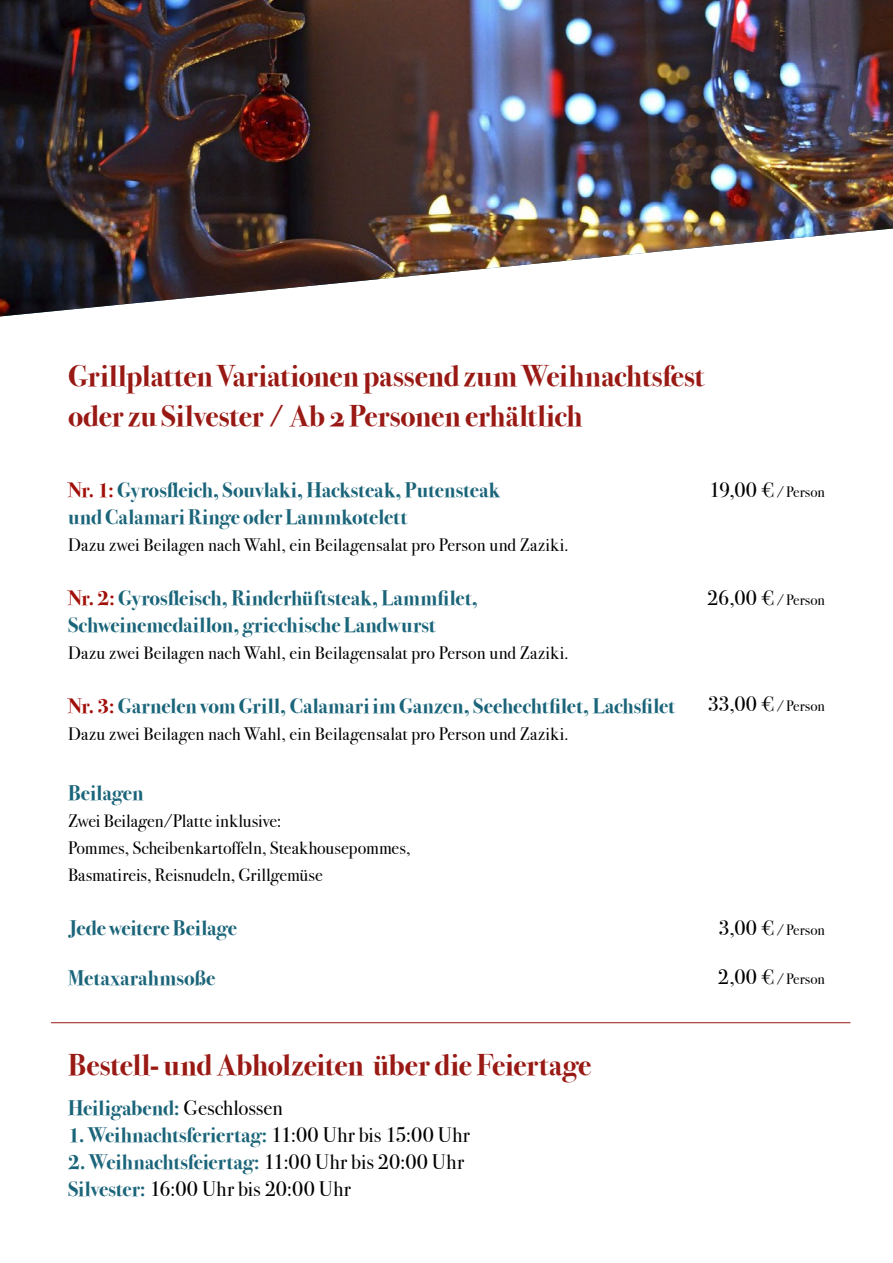
<style>
.page{position:relative;width:893px;height:1263px;background:#fff}
.page>*{position:absolute;margin:0;border:0;box-sizing:border-box;transform-origin:0 0}
.t1{font:700 30px/40.5px "Bodoni Svty Two OSITCTT";letter-spacing:-.005em;color:#991914}
.t2{font:700 21px/27px "Bodoni Svty Two ITCTT";color:#1b657a}
.t3{font:21px/27px "Bodoni Svty Two ITCTT";letter-spacing:.015em;color:#000}
.t4{font:18px/27px "Bodoni Svty Two ITCTT";letter-spacing:.01em;color:#000}
.t5{font:15px "Bodoni Svty Two ITCTT";letter-spacing:.005em;color:#000}
.s1{color:#a10f08}
.s2{font-weight:400;color:#000}
.s3{font-weight:700;color:#1b657a}
.s4{font-size:21px}
</style>
<div class="page">
<img style="left:0;top:0;width:893px;height:316px">
<hr style="left:51px;top:1022px;width:799px;height:1px;background:#991914">
<h1 class="t1" style="left:68px;top:356px;width:637px">Grillplatten Variationen passend zum Weihnachtsfest oder zu Silvester / Ab 2 Personen erhältlich</h1>
<p class="t2" style="left:68px;top:475px;width:433px"><span class="s1">Nr. 1:</span> Gyrosfleich, Souvlaki, Hacksteak, Putensteak und Calamari Ringe oder Lammkotelett</p>
<p class="t4" style="left:68px;top:529px;width:502px">Dazu zwei Beilagen nach Wahl, ein Beilagensalat pro Person und Zaziki.</p>
<p class="t2" style="left:68px;top:583px;width:412px"><span class="s1">Nr. 2:</span> Gyrosfleisch, Rinderhüftsteak, Lammfilet,<br>Schweinemedaillon, griechische Landwurst</p>
<p class="t4" style="left:68px;top:637px;width:502px">Dazu zwei Beilagen nach Wahl, ein Beilagensalat pro Person und Zaziki.</p>
<p class="t2" style="left:68px;top:691px;width:608px"><span class="s1">Nr. 3:</span> Garnelen vom Grill, Calamari im Ganzen, Seehechtfilet, Lachsfilet</p>
<p class="t4" style="left:68px;top:718px;width:502px">Dazu zwei Beilagen nach Wahl, ein Beilagensalat pro Person und Zaziki.</p>
<p class="t2" style="left:68px;top:778px;width:77px">Beilagen</p>
<p class="t4" style="left:68px;top:805px;width:344px">Zwei Beilagen/Platte inklusive:<br>Pommes, Scheibenkartoffeln, Steakhousepommes,<br>Basmatireis, Reisnudeln, Grillgemüse</p>
<p class="t2" style="left:68px;top:913px;width:170px">Jede weitere Beilage</p>
<p class="t2" style="left:68px;top:962px;width:149px">Metaxarahmsoße</p>
<h1 class="t1" style="left:68px;top:1045px;width:525px">Bestell- und Abholzeiten über die Feiertage</h1>
<p class="t2" style="left:68px;top:1093px;width:216px">Heiligabend: <span class="s2">Geschlossen</span></p>
<p class="t2" style="left:68px;top:1120px;width:403px">1. Weihnachtsferiertag: <span class="s2">11:00 Uhr bis 15:00 Uhr</span></p>
<p class="t3" style="left:68px;top:1146px;width:398px"><span class="s3">2. Weihnachtsfeiertag:</span> 11:00 Uhr bis 20:00 Uhr<br><span class="s3">Silvester:</span> 16:00 Uhr bis 20:00 Uhr</p>
<p class="t5" style="left:709px;top:479px;width:117px"><span class="s4">19,00 €</span> /Person</p>
<p class="t5" style="left:707px;top:587px;width:119px"><span class="s4">26,00 €</span> /Person</p>
<p class="t5" style="left:708px;top:694px;width:119px"><span class="s4">33,00 €</span> /Person</p>
<p class="t5" style="left:718px;top:917px;width:108px"><span class="s4">3,00 €</span> /Person</p>
<p class="t5" style="left:718px;top:967px;width:109px"><span class="s4">2,00 €</span> /Person</p>
</div>
